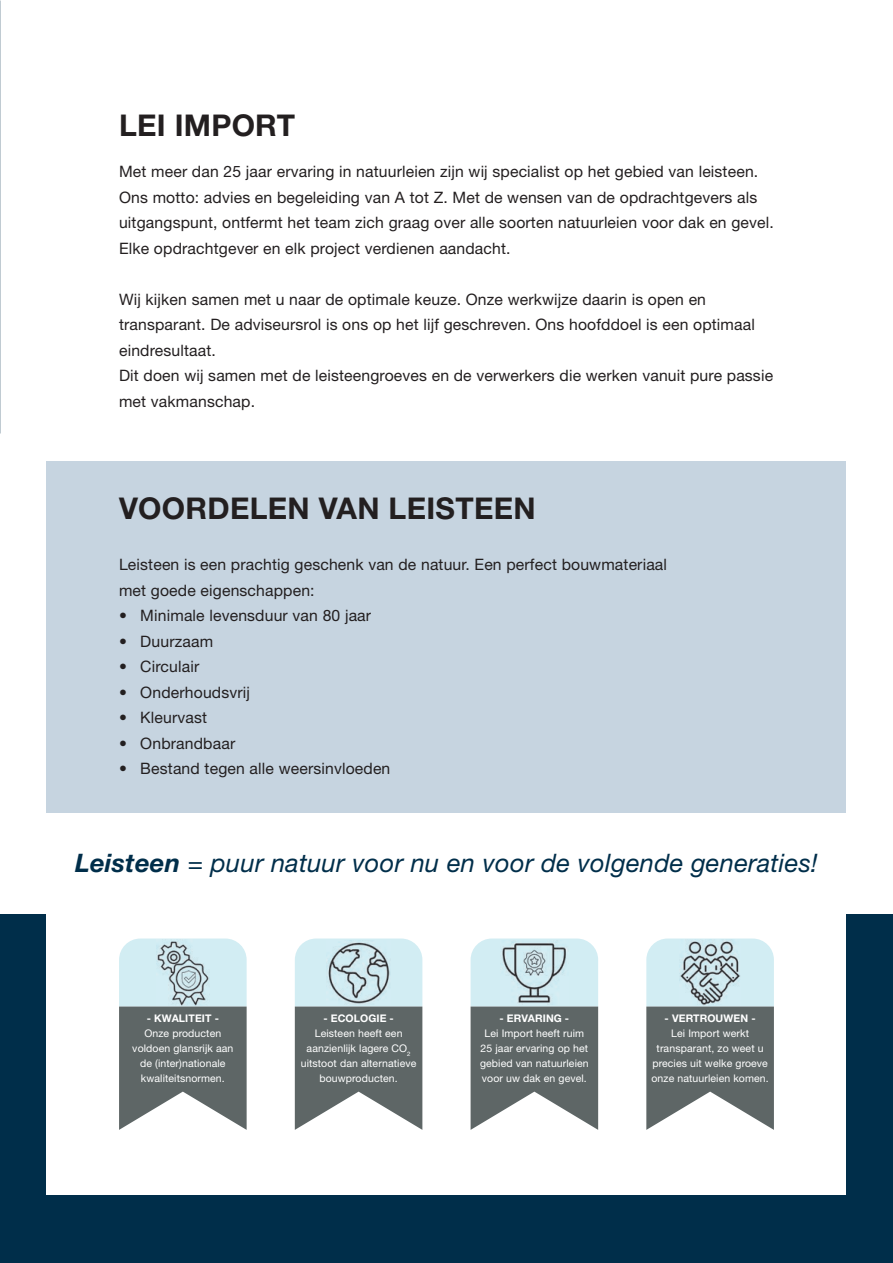
<style>
.page{position:relative;width:893px;height:1263px;background:#fff}
.page>*{position:absolute;margin:0;border:0;box-sizing:border-box;transform-origin:0 0}
.t1{font:700 30px "Helvetica Neue LT Std";letter-spacing:.01em;color:#231f20}
.t2{font:italic 25.5px "Helvetica Neue LT Std";letter-spacing:.01em;color:#002e4a}
.t3{font:15.75px/25.5px "Helvetica Neue LT Std";letter-spacing:.01em;color:#231f20}
.t4{font:10.5px/15px "Helvetica Neue LT Std";letter-spacing:.01em;color:#fff;text-align:center}
.t5{font:700 10.5px "Helvetica Neue LT Std";letter-spacing:.01em;color:#fff}
.s1{font-weight:700}
</style>
<div class="page">
<div style="left:47px;top:461px;width:799px;height:351px;background:#c6d4e0"></div>
<div style="left:0;top:914px;width:893px;height:349px;background:#002e4a"></div>
<div style="left:47px;top:899px;width:799px;height:296px;background:#fff"></div>
<svg style="left:119px;top:938px;width:128px;height:192px;background:#94a1a3"></svg>
<svg style="left:295px;top:938px;width:127px;height:192px;background:#93a0a2"></svg>
<svg style="left:471px;top:938px;width:127px;height:192px;background:#939fa1"></svg>
<svg style="left:646px;top:938px;width:128px;height:192px;background:#939fa1"></svg>
<h1 class="t1" style="left:119px;top:107px;width:177px">LEI IMPORT</h1>
<p class="t3" style="left:119px;top:159px;width:656px">Met meer dan 25 jaar ervaring in natuurleien zijn wij specialist op het gebied van leisteen.<br>Ons motto: advies en begeleiding van A tot Z. Met de wensen van de opdrachtgevers als uitgangspunt, ontfermt het team zich graag over alle soorten natuurleien voor dak en gevel.<br>Elke opdrachtgever en elk project verdienen aandacht.</p>
<p class="t3" style="left:119px;top:286px;width:656px">Wij kijken samen met u naar de optimale keuze. Onze werkwijze daarin is open en transparant. De adviseursrol is ons op het lijf geschreven. Ons hoofddoel is een optimaal eindresultaat.<br>Dit doen wij samen met de leisteengroeves en de verwerkers die werken vanuit pure passie met vakmanschap.</p>
<h1 class="t1" style="left:119px;top:490px;width:418px">VOORDELEN VAN LEISTEEN</h1>
<p class="t3" style="left:119px;top:552px;width:549px">Leisteen is een prachtig geschenk van de natuur. Een perfect bouwmateriaal met goede eigenschappen:</p>
<p class="t3" style="left:119px;top:603px;width:254px">• Minimale levensduur van 80 jaar</p>
<p class="t3" style="left:119px;top:628px;width:96px">• Duurzaam</p>
<p class="t3" style="left:119px;top:654px;width:82px">• Circulair</p>
<p class="t3" style="left:119px;top:679px;width:132px">• Onderhoudsvrij</p>
<p class="t3" style="left:119px;top:705px;width:90px">• Kleurvast</p>
<p class="t3" style="left:119px;top:730px;width:118px">• Onbrandbaar</p>
<p class="t3" style="left:119px;top:756px;width:273px">• Bestand tegen alle weersinvloeden</p>
<h2 class="t2" style="left:75px;top:848px;width:744px"><span class="s1">Leisteen</span> = puur natuur voor nu en voor de volgende generaties!</h2>
<p class="t5" style="left:147px;top:1012px;width:74px">- KWALITEIT -</p>
<p class="t4" style="left:132px;top:1026px;width:103px">Onze producten voldoen glansrijk aan de (inter)nationale kwaliteitsnormen.</p>
<p class="t5" style="left:323px;top:1012px;width:72px">- ECOLOGIE -</p>
<p class="t4" style="left:301px;top:1026px;width:117px">Leisteen heeft een aanzienlijk lagere CO<sub>2 </sub>uitstoot dan alternatieve bouwproducten.</p>
<p class="t5" style="left:499px;top:1012px;width:71px">- ERVARING -</p>
<p class="t4" style="left:480px;top:1026px;width:110px">Lei Import heeft ruim<br>25 jaar ervaring op het gebied van natuurleien voor uw dak en gevel.</p>
<p class="t5" style="left:665px;top:1012px;width:93px">- VERTROUWEN -</p>
<p class="t4" style="left:651px;top:1026px;width:119px">Lei Import werkt transparant, zo weet u precies uit welke groeve onze natuurleien komen.</p>
</div>
